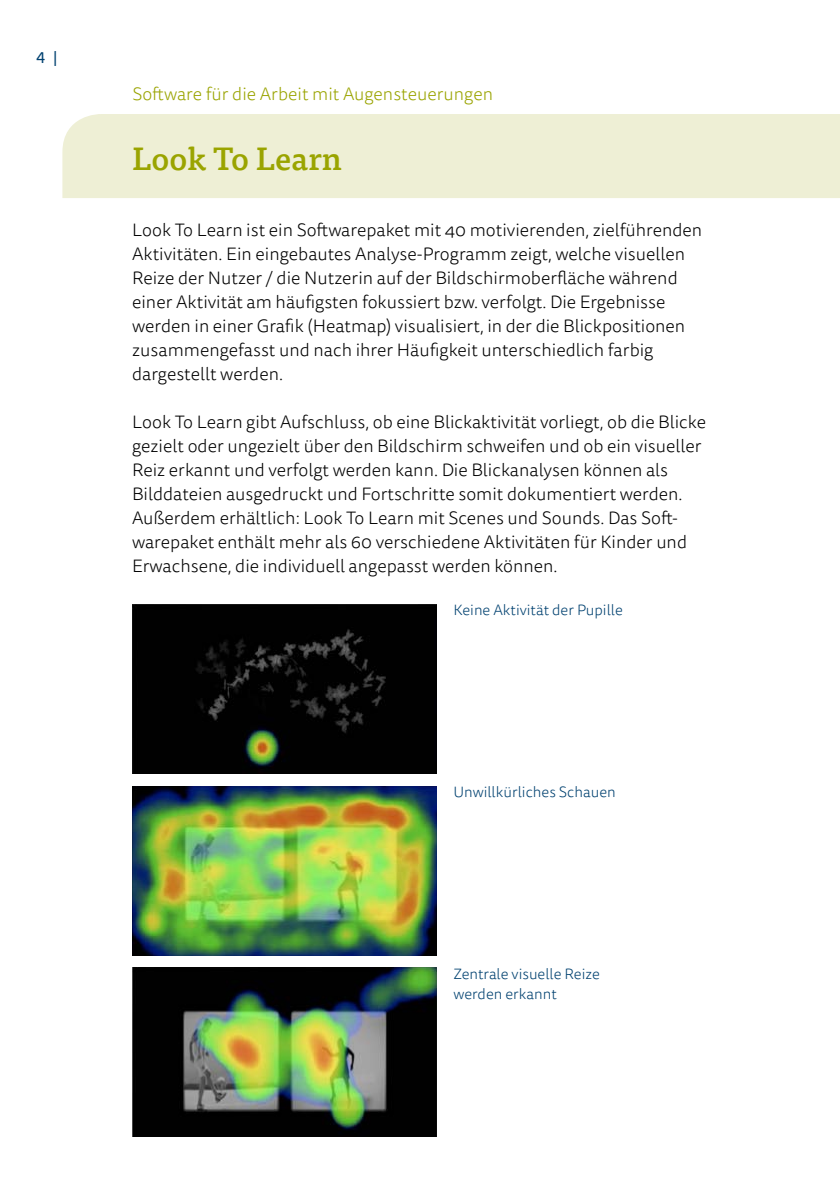
<style>
.page{position:relative;width:840px;height:1191px;background:#fff}
.page>*{position:absolute;margin:0;border:0;box-sizing:border-box;transform-origin:0 0}
.große_Headline_Tisa{font:500 32px "Tisa Pro";color:#9aa400}
.Fließtext_Tisa_9_12{font:300 18px/24px "Tisa Sans Pro";color:#000}
.Fließtext_Tisa_9_12-2{font:300 18px "Tisa Sans Pro";color:#9aa400}
.t1{font:16px "Tisa Sans Pro";color:#004170}
.Legende_Tisa_7_5_10{font:300 15px/20px "Tisa Sans Pro";color:#004170}
</style>
<div class="page">
<div style="left:62px;top:114px;width:777px;height:84px;background:#eeefd5"></div>
<img style="left:132px;top:604px;width:304px;height:169px">
<img style="left:132px;top:786px;width:304px;height:169px">
<img style="left:132px;top:967px;width:304px;height:169px">
<p class="t1" style="left:36px;top:46px;width:23px">4 |</p>
<p class="Fließtext_Tisa_9_12-2" style="left:132px;top:82px;width:362px">Software für die Arbeit mit Augensteuerungen</p>
<p class="große_Headline_Tisa" style="left:132px;top:134px;width:211px">Look To Learn</p>
<p class="Fließtext_Tisa_9_12" style="left:132px;top:218px;width:571px">Look To Learn ist ein Softwarepaket mit 40 motivierenden, zielführenden Aktivitäten. Ein eingebautes Analyse-Programm zeigt, welche visuellen Reize der Nutzer / die Nutzerin auf der Bildschirmoberfläche während einer Aktivität am häufigsten fokussiert bzw. verfolgt. Die Ergebnisse werden in einer Grafik (Heatmap) visualisiert, in der die Blickpositionen zusammengefasst und nach ihrer Häufigkeit unterschiedlich farbig dargestellt werden.</p>
<p class="Fließtext_Tisa_9_12" style="left:132px;top:410px;width:575px">Look To Learn gibt Aufschluss, ob eine Blickaktivität vorliegt, ob die Blicke gezielt oder ungezielt über den Bildschirm schweifen und ob ein visueller</p>
<p class="Fließtext_Tisa_9_12" style="left:132px;top:458px;width:556px">Reiz erkannt und verfolgt werden kann. Die Blickanalysen können als Bilddateien ausgedruckt und Fortschritte somit dokumentiert werden.<br>Außerdem erhältlich: Look To Learn mit Scenes und Sounds. Das Soft&shy;warepaket enthält mehr als 60 verschiedene Aktivitäten für Kinder und Erwachsene, die individuell angepasst werden können.</p>
<p class="Legende_Tisa_7_5_10" style="left:453px;top:600px;width:171px">Keine Aktivität der Pupille</p>
<p class="Legende_Tisa_7_5_10" style="left:453px;top:782px;width:164px">Unwillkürliches Schauen</p>
<p class="Legende_Tisa_7_5_10" style="left:453px;top:964px;width:148px">Zentrale visuelle Reize werden erkannt</p>
</div>
